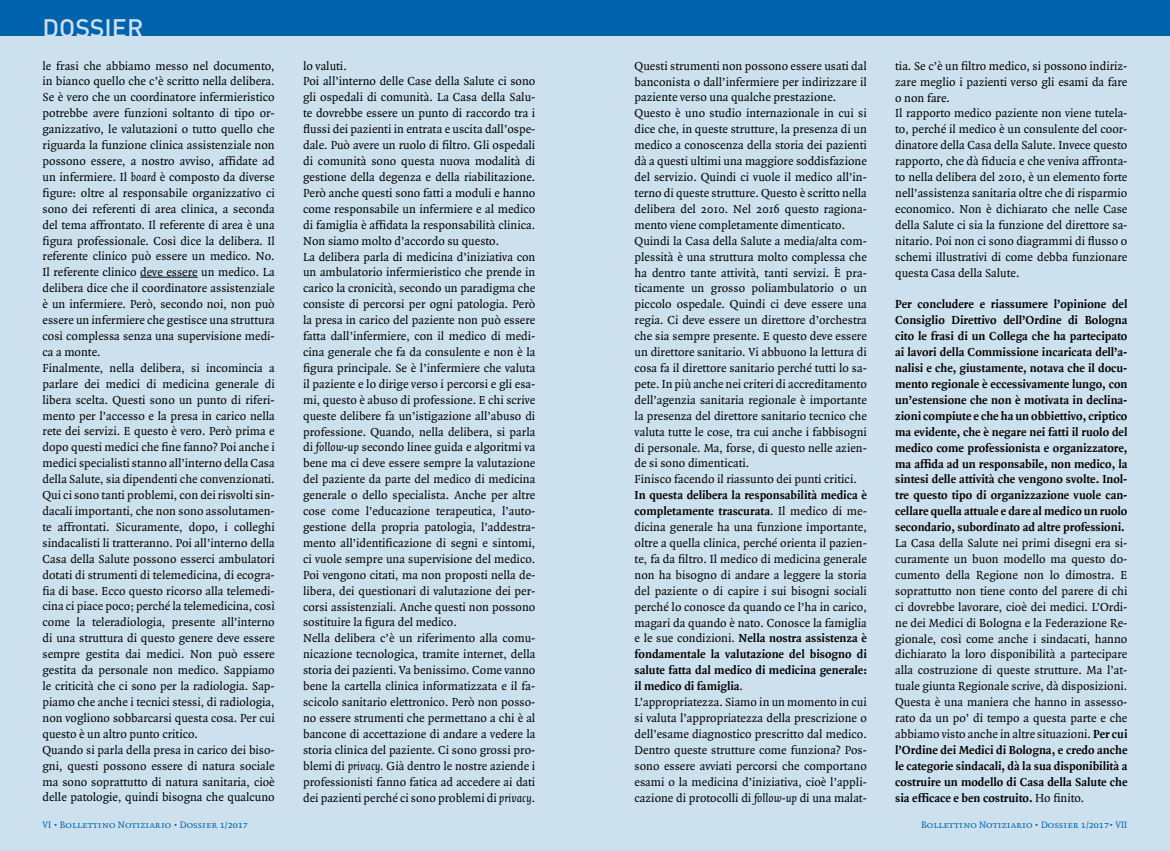
<style>
.page{position:relative;width:1170px;height:851px;background:#fff}
.page>*{position:absolute;margin:0;border:0;box-sizing:border-box;transform-origin:0 0}
.t1{font:500 25px "DIN";color:#cce0ee}
.t2{font:12.5px/15.9px "Quadraat";color:#000}
.t3{font:700 12.5px/15.9px "Quadraat";color:#000;text-align:justify}
.t4{font:10px "Quadraat Small Caps";color:#0063ac}
.s1{font-style:italic}
.s2{font-weight:700}
</style>
<div class="page">
<div style="left:0;top:0;width:585px;height:850px;background:#cce0ee"></div>
<div style="left:585px;top:0;width:584px;height:850px;background:#cce0ee"></div>
<div style="left:0;top:0;width:585px;height:35px;background:#0063ac"></div>
<div style="left:585px;top:0;width:584px;height:35px;background:#0063ac"></div>
<hr style="left:140px;top:277px;width:58px;height:1px;background:#000">
<h1 class="t1" style="left:43px;top:12px;width:102px">DOSSIER</h1>
<p class="t2" style="left:43px;top:58px;width:234px">le frasi che abbiamo messo nel documento, in bianco quello che c’è scritto nella delibera.<br>Se è vero che un coordinatore infermieristico potrebbe avere funzioni soltanto di tipo or&shy;ganizzativo, le valutazioni o tutto quello che riguarda la funzione clinica assistenziale non possono essere, a nostro avviso, affidate ad un infermiere. Il <span class="s1">board</span> è composto da diverse figure: oltre al responsabile organizzativo ci sono dei referenti di area clinica, a seconda del tema affrontato. Il referente di area è una figura professionale. Così dice la delibera. Il referente clinico può essere un medico. No.<br>Il referente clinico deve essere un medico. La delibera dice che il coordinatore assistenziale è un infermiere. Però, secondo noi, non può essere un infermiere che gestisce una struttura così complessa senza una supervisione medi&shy;ca a monte.<br>Finalmente, nella delibera, si incomincia a parlare dei medici di medicina generale di libera scelta. Questi sono un punto di riferi&shy;mento per l’accesso e la presa in carico nella rete dei servizi. E questo è vero. Però prima e dopo questi medici che fine fanno? Poi anche i medici specialisti stanno all’interno della Casa della Salute, sia dipendenti che convenzionati.<br>Qui ci sono tanti problemi, con dei risvolti sin&shy;dacali importanti, che non sono assolutamen&shy;te affrontati. Sicuramente, dopo, i colleghi sindacalisti li tratteranno. Poi all’interno della Casa della Salute possono esserci ambulatori dotati di strumenti di telemedicina, di ecogra&shy;fia di base. Ecco questo ricorso alla telemedi&shy;cina ci piace poco; perché la telemedicina, così come la teleradiologia, presente all’interno di una struttura di questo genere deve essere sempre gestita dai medici. Non può essere gestita da personale non medico. Sappiamo le criticità che ci sono per la radiologia. Sap&shy;piamo che anche i tecnici stessi, di radiologia, non vogliono sobbarcarsi questa cosa. Per cui questo è un altro punto critico.<br>Quando si parla della presa in carico dei biso&shy;gni, questi possono essere di natura sociale ma sono soprattutto di natura sanitaria, cioè delle patologie, quindi bisogna che qualcuno</p>
<p class="t2" style="left:303px;top:58px;width:234px">lo valuti.<br>Poi all’interno delle Case della Salute ci sono gli ospedali di comunità. La Casa della Salu&shy;te dovrebbe essere un punto di raccordo tra i flussi dei pazienti in entrata e uscita dall’ospe&shy;dale. Può avere un ruolo di filtro. Gli ospedali di comunità sono questa nuova modalità di gestione della degenza e della riabilitazione.<br>Però anche questi sono fatti a moduli e hanno come responsabile un infermiere e al medico di famiglia è affidata la responsabilità clinica.<br>Non siamo molto d’accordo su questo.<br>La delibera parla di medicina d’iniziativa con un ambulatorio infermieristico che prende in carico la cronicità, secondo un paradigma che consiste di percorsi per ogni patologia. Però la presa in carico del paziente non può essere fatta dall’infermiere, con il medico di medi&shy;cina generale che fa da consulente e non è la figura principale. Se è l’infermiere che valuta il paziente e lo dirige verso i percorsi e gli esa&shy;mi, questo è abuso di professione. E chi scrive queste delibere fa un’istigazione all’abuso di professione. Quando, nella delibera, si parla di <span class="s1">follow-up</span> secondo linee guida e algoritmi va bene ma ci deve essere sempre la valutazione del paziente da parte del medico di medicina generale o dello specialista. Anche per altre cose come l’educazione terapeutica, l’auto&shy;gestione della propria patologia, l’addestra&shy;mento all’identificazione di segni e sintomi, ci vuole sempre una supervisione del medico.<br>Poi vengono citati, ma non proposti nella de&shy;libera, dei questionari di valutazione dei per&shy;corsi assistenziali. Anche questi non possono sostituire la figura del medico.<br>Nella delibera c’è un riferimento alla comu&shy;nicazione tecnologica, tramite internet, della storia dei pazienti. Va benissimo. Come vanno bene la cartella clinica informatizzata e il fa&shy;scicolo sanitario elettronico. Però non posso&shy;no essere strumenti che permettano a chi è al bancone di accettazione di andare a vedere la storia clinica del paziente. Ci sono grossi pro&shy;blemi di <span class="s1">privacy.</span> Già dentro le nostre aziende i professionisti fanno fatica ad accedere ai dati dei pazienti perché ci sono problemi di <span class="s1">privacy</span>.</p>
<p class="t2" style="left:634px;top:58px;width:234px">Questi strumenti non possono essere usati dal banconista o dall’infermiere per indirizzare il paziente verso una qualche prestazione.<br>Questo è uno studio internazionale in cui si dice che, in queste strutture, la presenza di un medico a conoscenza della storia dei pazienti dà a questi ultimi una maggiore soddisfazione del servizio. Quindi ci vuole il medico all’in&shy;terno di queste strutture. Questo è scritto nella delibera del 2010. Nel 2016 questo ragiona&shy;mento viene completamente dimenticato.<br>Quindi la Casa della Salute a media/alta com&shy;plessità è una struttura molto complessa che ha dentro tante attività, tanti servizi. È pra&shy;ticamente un grosso poliambulatorio o un piccolo ospedale. Quindi ci deve essere una regia. Ci deve essere un direttore d’orchestra che sia sempre presente. E questo deve essere un direttore sanitario. Vi abbuono la lettura di cosa fa il direttore sanitario perché tutti lo sa&shy;pete. In più anche nei criteri di accreditamento dell’agenzia sanitaria regionale è importante la presenza del direttore sanitario tecnico che valuta tutte le cose, tra cui anche i fabbisogni di personale. Ma, forse, di questo nelle azien&shy;de si sono dimenticati.<br>Finisco facendo il riassunto dei punti critici.</p>
<p class="t2" style="left:634px;top:487px;width:234px"><span class="s2">In questa delibera la responsabilità medica è completamente trascurata</span>. Il medico di me&shy;dicina generale ha una funzione importante, oltre a quella clinica, perché orienta il pazien&shy;te, fa da filtro. Il medico di medicina generale non ha bisogno di andare a leggere la storia del paziente o di capire i sui bisogni sociali perché lo conosce da quando ce l’ha in carico, magari da quando è nato. Conosce la famiglia e le sue condizioni. <span class="s2">Nella nostra assistenza è fondamentale la valutazione del bisogno di salute fatta dal medico di medicina generale: il medico di famiglia</span>.<br>L’appropriatezza. Siamo in un momento in cui si valuta l’appropriatezza della prescrizione o dell’esame diagnostico prescritto dal medico.<br>Dentro queste strutture come funziona? Pos&shy;sono essere avviati percorsi che comportano esami o la medicina d’iniziativa, cioè l’appli&shy;cazione di protocolli di <span class="s1">follow-up</span> di una malat-</p>
<p class="t2" style="left:895px;top:58px;width:234px">tia. Se c’è un filtro medico, si possono indiriz&shy;zare meglio i pazienti verso gli esami da fare o non fare.<br>Il rapporto medico paziente non viene tutela&shy;to, perché il medico è un consulente del coor&shy;dinatore della Casa della Salute. Invece questo rapporto, che dà fiducia e che veniva affronta&shy;to nella delibera del 2010, è un elemento forte nell’assistenza sanitaria oltre che di risparmio economico. Non è dichiarato che nelle Case della Salute ci sia la funzione del direttore sa&shy;nitario. Poi non ci sono diagrammi di flusso o schemi illustrativi di come debba funzionare questa Casa della Salute.</p>
<p class="t3" style="left:895px;top:297px;width:234px">Per concludere e riassumere l’opinione del Consiglio Direttivo dell’Ordine di Bologna cito le frasi di un Collega che ha partecipato ai lavori della Commissione incaricata dell’a&shy;nalisi e che, giustamente, notava che il docu&shy;mento regionale è eccessivamente lungo, con un’estensione che non è motivata in declina&shy;zioni compiute e che ha un obbiettivo, criptico ma evidente, che è negare nei fatti il ruolo del medico come professionista e organizzatore, ma affida ad un responsabile, non medico, la sintesi delle attività che vengono svolte. Inol&shy;tre questo tipo di organizzazione vuole can&shy;cellare quella attuale e dare al medico un ruolo secondario, subordinato ad altre professioni.</p>
<p class="t2" style="left:895px;top:535px;width:234px;text-align:justify">La Casa della Salute nei primi disegni era si&shy;curamente un buon modello ma questo do&shy;cumento della Regione non lo dimostra. E soprattutto non tiene conto del parere di chi ci dovrebbe lavorare, cioè dei medici. L’Ordi&shy;ne dei Medici di Bologna e la Federazione Re&shy;gionale, così come anche i sindacati, hanno dichiarato la loro disponibilità a partecipare alla costruzione di queste strutture. Ma l’at&shy;tuale giunta Regionale scrive, dà disposizioni.<br>Questa è una maniera che hanno in assesso&shy;rato da un po’ di tempo a questa parte e che abbiamo visto anche in altre situazioni. <span class="s2">Per cui l’Ordine dei Medici di Bologna, e credo anche le categorie sindacali, dà la sua disponibilità a costruire un modello di Casa della Salute che sia efficace e ben costruito.</span> Ho finito.</p>
<p class="t4" style="left:43px;top:819px;width:207px">VI • Bollettino Notiziario • Dossier 1/2017</p>
<p class="t4" style="left:921px;top:819px;width:208px">Bollettino Notiziario • Dossier 1/2017• VII</p>
</div>
